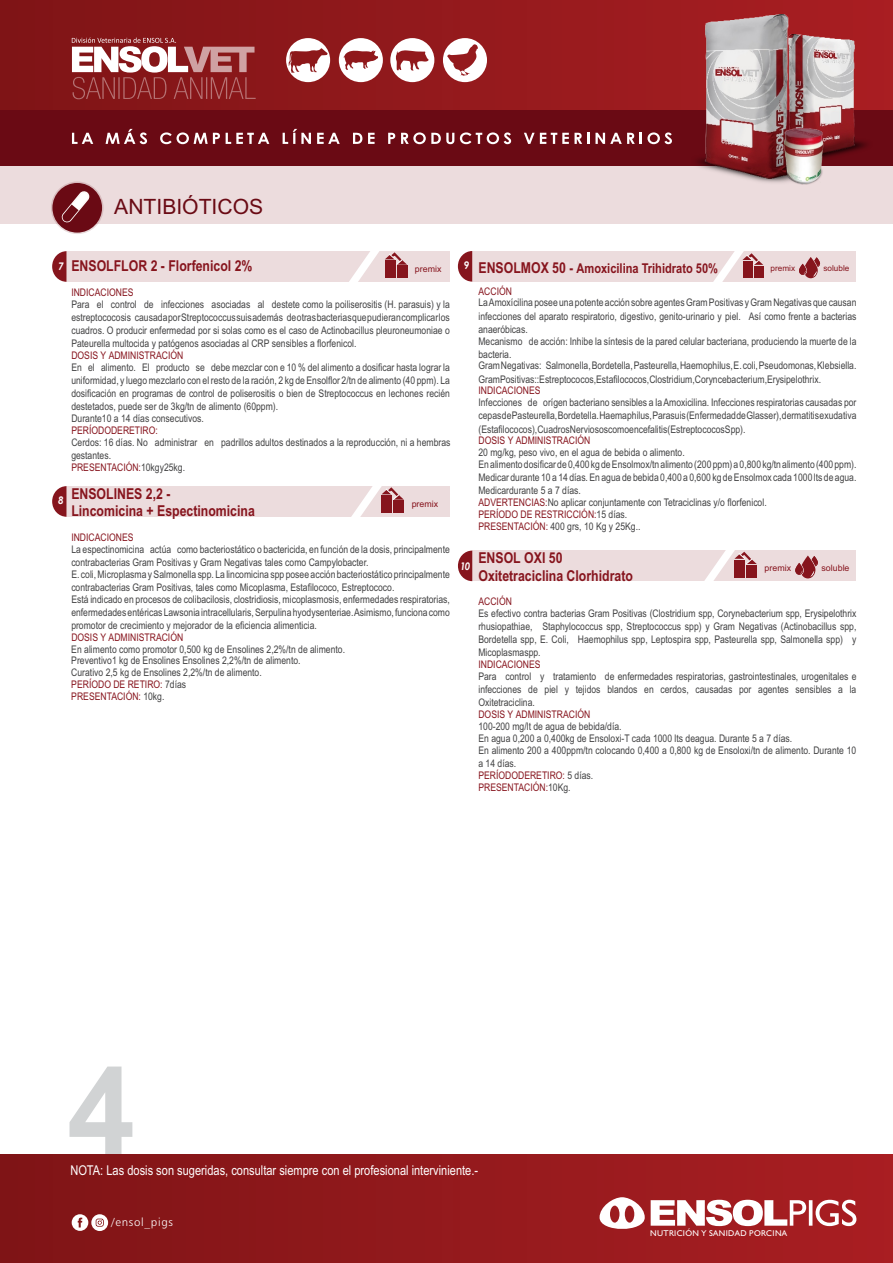
<style>
.page{position:relative;width:893px;height:1263px;background:#fff}
.page>*{position:absolute;margin:0;border:0;box-sizing:border-box;transform-origin:0 0}
.t1{font:700 122.25px "Arial";color:#d1d3d4}
.t2{font:21.15px "Arial";color:#6a0a14}
.t3{font:700 15px/17.1px "Arial Narrow";color:#87151e}
.t4{font:13.5px "Arial Narrow";color:#fff}
.t5{font:700 13.5px "Arial Narrow";color:#87151e}
.t6{font:11.4px "Humanist 777 BT Light B";letter-spacing:.065em;color:#fff}
.t7{font:10.5px/13px "Arial Narrow";color:#414142}
.t8{font:10.5px/11.9px "Arial Narrow";color:#87151e}
.t9{font:italic 700 10.5px "Century Gothic";color:#fff;scale:.94 1}
.t10{font:8.85px "Arial";color:#87151e}
.t11{font:8.4px "Humanist 521 BT";letter-spacing:.045em;color:#fff}
.t12{font:8.25px "Arial";color:#87151e}
.s1{color:#414142}
.s2{color:#87151e}
.s3{font-size:15px}
.s4{font-size:14.25px}
</style>
<div class="page">
<div style="left:0;top:166px;width:893px;height:57px;background:#ecdcdd"></div>
<div style="left:0;top:109px;width:893px;height:57px;background:#6a0a14"></div>
<div style="left:0;top:1px;width:893px;height:109px;background:linear-gradient(to right,#7f1416,#a91e22)"></div>
<svg style="left:286px;top:38px;width:44px;height:44px"></svg>
<svg style="left:339px;top:38px;width:44px;height:44px"></svg>
<svg style="left:390px;top:38px;width:44px;height:44px"></svg>
<svg style="left:443px;top:38px;width:44px;height:44px"></svg>
<svg style="left:72px;top:133px;width:21px;height:11px"></svg>
<svg style="left:106px;top:129px;width:41px;height:15px"></svg>
<svg style="left:160px;top:132px;width:60px;height:12px"></svg>
<svg style="left:226px;top:133px;width:43px;height:11px"></svg>
<svg style="left:283px;top:129px;width:28px;height:15px"></svg>
<svg style="left:317px;top:133px;width:23px;height:11px"></svg>
<svg style="left:353px;top:133px;width:9px;height:11px"></svg>
<svg style="left:368px;top:133px;width:7px;height:11px"></svg>
<svg style="left:388px;top:133px;width:7px;height:11px"></svg>
<svg style="left:401px;top:132px;width:53px;height:12px"></svg>
<svg style="left:460px;top:132px;width:51px;height:12px"></svg>
<svg style="left:524px;top:133px;width:65px;height:11px"></svg>
<svg style="left:595px;top:132px;width:77px;height:12px"></svg>
<img style="left:809px;top:35px;width:63px;height:121px">
<img style="left:691px;top:15px;width:118px;height:168px">
<div style="left:52px;top:183px;width:50px;height:50px;background:#6a0a14;border-radius:50%"></div>
<div style="left:51px;top:181px;width:53px;height:53px;border:3px solid #6a0a14;border-radius:50%"></div>
<svg style="left:60px;top:190px;width:29px;height:33px"></svg>
<div style="left:66px;top:251px;width:384px;height:30px;background:#ecdcdd"></div>
<svg style="left:52px;top:251px;width:14px;height:31px"></svg>
<svg style="left:339px;top:251px;width:68px;height:31px"></svg>
<div style="left:66px;top:486px;width:384px;height:30px;background:#ecdcdd"></div>
<svg style="left:52px;top:486px;width:14px;height:31px"></svg>
<svg style="left:341px;top:486px;width:63px;height:31px"></svg>
<div style="left:472px;top:251px;width:384px;height:30px;background:#ecdcdd"></div>
<svg style="left:458px;top:251px;width:14px;height:31px"></svg>
<svg style="left:799px;top:257px;width:21px;height:21px"></svg>
<svg style="left:704px;top:251px;width:59px;height:31px"></svg>
<div style="left:472px;top:551px;width:384px;height:30px;background:#ecdcdd"></div>
<svg style="left:458px;top:551px;width:14px;height:30px"></svg>
<svg style="left:795px;top:555px;width:23px;height:23px"></svg>
<svg style="left:694px;top:550px;width:63px;height:31px"></svg>
<div style="left:0;top:1154px;width:893px;height:109px;background:linear-gradient(to right,#7f1416,#a91e22)"></div>
<svg style="left:651px;top:1200px;width:205px;height:26px"></svg>
<svg style="left:600px;top:1197px;width:45px;height:36px"></svg>
<svg style="left:72px;top:1214px;width:36px;height:17px"></svg>
<svg style="left:72px;top:38px;width:184px;height:61px"></svg>
<img style="left:774px;top:126px;width:60px;height:59px">
<h2 class="t2" style="left:114px;top:198px;width:150px">ANTIBIÓTICOS</h2>
<h3 class="t3" style="left:71px;top:259px;width:183px">ENSOLFLOR 2 - Florfenicol 2%</h3>
<p class="t8" style="left:71px;top:287px;width:64px">INDICACIONES</p>
<p class="t7" style="left:71px;top:298px;width:380px;text-align:justify">Para el control de infecciones asociadas al destete como la poiliserositis (H. parasuis) y la estreptococosis causada por Streptococcus suis además de otras bacterias que pudieran complicar los cuadros. O producir enfermedad por si solas como es el caso de Actinobacillus pleuroneumoniae o Pateurella multocida y patógenos asociadas al CRP sensibles a florfenicol.</p>
<p class="t8" style="left:71px;top:350px;width:113px">DOSIS Y ADMINISTRACIÓN</p>
<p class="t7" style="left:71px;top:361px;width:380px;text-align:justify">En el alimento. El producto se debe mezclar con e 10 % del alimento a dosificar hasta lograr la uniformidad, y luego mezclarlo con el resto de la ración, 2 kg de Ensolflor 2/tn de alimento (40 ppm). La dosificación en programas de control de poliserositis o bien de Streptococcus en lechones recién destetados, puede ser de 3kg/tn de alimento (60 ppm).</p>
<p class="t7" style="left:71px;top:413px;width:134px">Durante 10 a 14 días consecutivos.</p>
<p class="t8" style="left:71px;top:425px;width:88px">PERÍODO DE RETIRO:</p>
<p class="t7" style="left:71px;top:436px;width:381px">Cerdos: 16 días. No administrar en padrillos adultos destinados a la reproducción, ni a hembras gestantes.</p>
<p class="t8" style="left:71px;top:462px;width:115px">PRESENTACIÓN: <span class="s1">10 kg y 25kg.</span></p>
<h3 class="t3" style="left:71px;top:486px;width:185px">ENSOLINES 2,2 -<br>Lincomicina + Espectinomicina</h3>
<p class="t8" style="left:71px;top:532px;width:64px">INDICACIONES</p>
<p class="t7" style="left:71px;top:543px;width:380px">La espectinomicina actúa como bacteriostático o bactericida, en función de la dosis, principalmente contra bacterias Gram Positivas y Gram Negativas tales como Campylobacter.</p>
<p class="t7" style="left:71px;top:568px;width:380px">E. coli, Microplasma y Salmonella spp. La lincomicina spp posee acción bacteriostático principalmente contra bacterias Gram Positivas, tales como Micoplasma, Estafilococo, Estreptococo.</p>
<p class="t7" style="left:71px;top:593px;width:380px;text-align:justify">Está indicado en procesos de colibacilosis, clostridiosis, micoplasmosis, enfermedades respiratorias, enfermedades entéricas Lawsonia intracellularis, Serpulina hyodysenteriae. Asimismo, funciona como promotor de crecimiento y mejorador de la eficiencia alimenticia.</p>
<p class="t8" style="left:71px;top:632px;width:113px">DOSIS Y ADMINISTRACIÓN</p>
<p class="t7" style="left:71px;top:644px;width:275px;line-height:11.9px">En alimento como promotor 0,500 kg de Ensolines 2,2%/tn de alimento.<br>Preventivo 1 kg de Ensolines Ensolines 2,2%/tn de alimento.<br>Curativo 2,5 kg de Ensolines 2,2%/tn de alimento.<br><span class="s2">PERÍODO DE RETIRO:</span> 7 días<br><span class="s2">PRESENTACIÓN:</span> 10 kg.</p>
<p class="t9" style="left:58px;top:262px;width:7px">7</p>
<p class="t10" style="left:415px;top:265px;width:28px">premix</p>
<p class="t9" style="left:58px;top:497px;width:7px">8</p>
<p class="t10" style="left:412px;top:500px;width:28px">premix</p>
<p class="t5" style="left:464px;top:263px;width:256px"><sup>9</sup> <span class="s3">ENSOLMOX 50</span> <span class="s4">-</span> Amoxicilina Trihidrato 50%</p>
<p class="t12" style="left:770px;top:265px;width:26px">premix</p>
<p class="t12" style="left:823px;top:265px;width:27px">soluble</p>
<p class="t8" style="left:478px;top:286px;width:35px">ACCIÓN</p>
<p class="t7" style="left:478px;top:297px;width:379px;text-align:justify">La Amoxícilina posee una potente acción sobre agentes Gram Positivas y Gram Negativas que causan infecciones del aparato respiratorio, digestivo, genito-urinario y piel. Así como frente a bacterias anaeróbicas.</p>
<p class="t7" style="left:478px;top:335px;width:379px">Mecanismo de acción: Inhibe la síntesis de la pared celular bacteriana, produciendo la muerte de la bacteria.</p>
<p class="t7" style="left:478px;top:360px;width:379px">Gram Negativas: Salmonella, Bordetella, Pasteurella, Haemophilus, E. coli, Pseudomonas, Klebsiella.<br>Gram Positivas: : Estreptococos, Estafilococos, Clostridium, Coryncebacterium, Erysipelothrix.</p>
<p class="t8" style="left:478px;top:386px;width:64px">INDICACIONES</p>
<p class="t7" style="left:478px;top:397px;width:379px;text-align:justify">Infecciones de orígen bacteriano sensibles a la Amoxicilina. Infecciones respiratorias causadas por cepas de Pasteurella, Bordetella. Haemaphilus, Parasuis (Enfermedad de Glasser), dermatitis exudativa (Estafilococos), Cuadros Nerviosos como encefalitis (Estreptococos Spp).</p>
<p class="t8" style="left:478px;top:436px;width:113px">DOSIS Y ADMINISTRACIÓN</p>
<p class="t7" style="left:478px;top:448px;width:379px;line-height:11.9px">20 mg/kg, peso vivo, en el agua de bebida o alimento.<br>En alimento dosificar de 0,400 kg de Ensolmox/tn alimento (200 ppm) a 0,800 kg/tn alimento (400 ppm).</p>
<p class="t7" style="left:478px;top:472px;width:379px">Medicar durante 10 a 14 días. En agua de bebida 0,400 a 0,600 kg de Ensolmox cada 1000 lts de agua.<br>Medicar durante 5 a 7 días.</p>
<p class="t7" style="left:478px;top:498px;width:290px;line-height:11.9px"><span class="s2">ADVERTENCIAS:</span> No aplicar conjuntamente con Tetraciclinas y/o florfenicol.<br><span class="s2">PERÍODO DE RESTRICCIÓN:</span>15 días.<br><span class="s2">PRESENTACIÓN:</span> 400 grs, 10 Kg y 25Kg..</p>
<h3 class="t3" style="left:478px;top:551px;width:156px">ENSOL OXI 50<br>Oxitetraciclina Clorhidrato</h3>
<p class="t8" style="left:478px;top:597px;width:35px">ACCIÓN</p>
<p class="t7" style="left:478px;top:608px;width:379px;text-align:justify">Es efectivo contra bacterias Gram Positivas (Clostridium spp, Corynebacterium spp, Erysipelothrix rhusiopathiae, Staphylococcus spp, Streptococcus spp) y Gram Negativas (Actinobacillus spp, Bordetella spp, E. Coli, Haemophilus spp, Leptospira spp, Pasteurella spp, Salmonella spp) y Micoplasma spp.</p>
<p class="t8" style="left:478px;top:660px;width:64px">INDICACIONES</p>
<p class="t7" style="left:478px;top:671px;width:379px;text-align:justify">Para control y tratamiento de enfermedades respiratorias, gastrointestinales, urogenitales e infecciones de piel y tejidos blandos en cerdos, causadas por agentes sensibles a la Oxitetraciclina.</p>
<p class="t8" style="left:478px;top:709px;width:113px">DOSIS Y ADMINISTRACIÓN</p>
<p class="t7" style="left:478px;top:721px;width:379px;line-height:11.9px">100-200 mg/lt de agua de bebida/día.<br>En agua 0,200 a 0,400 kg de Ensoloxi-T cada 1000 lts de agua. Durante 5 a 7 días.<br>En alimento 200 a 400 ppm/tn colocando 0,400 a 0,800 kg de Ensoloxi/tn de alimento. Durante 10</p>
<p class="t8" style="left:478px;top:758px;width:116px"><span class="s1">a 14 días.<br></span>PERÍODO DE RETIRO: <span class="s1">5 días.<br></span>PRESENTACIÓN: <span class="s1">1 0 Kg.</span></p>
<p class="t9" style="left:460px;top:562px;width:12px">10</p>
<p class="t10" style="left:765px;top:565px;width:28px">premix</p>
<p class="t10" style="left:821px;top:565px;width:29px">soluble</p>
<h1 class="t1" style="left:67px;top:1065px;width:70px">4</h1>
<p class="t4" style="left:70px;top:1165px;width:409px">NOTA: Las dosis son sugeridas, consultar siempre con el profesional interviniente.-</p>
<p class="t6" style="left:112px;top:1217px;width:63px">/ensol_pigs</p>
<p class="t11" style="left:650px;top:1230px;width:138px">NUTRICIÓN Y SANIDAD PORCINA</p>
</div>
